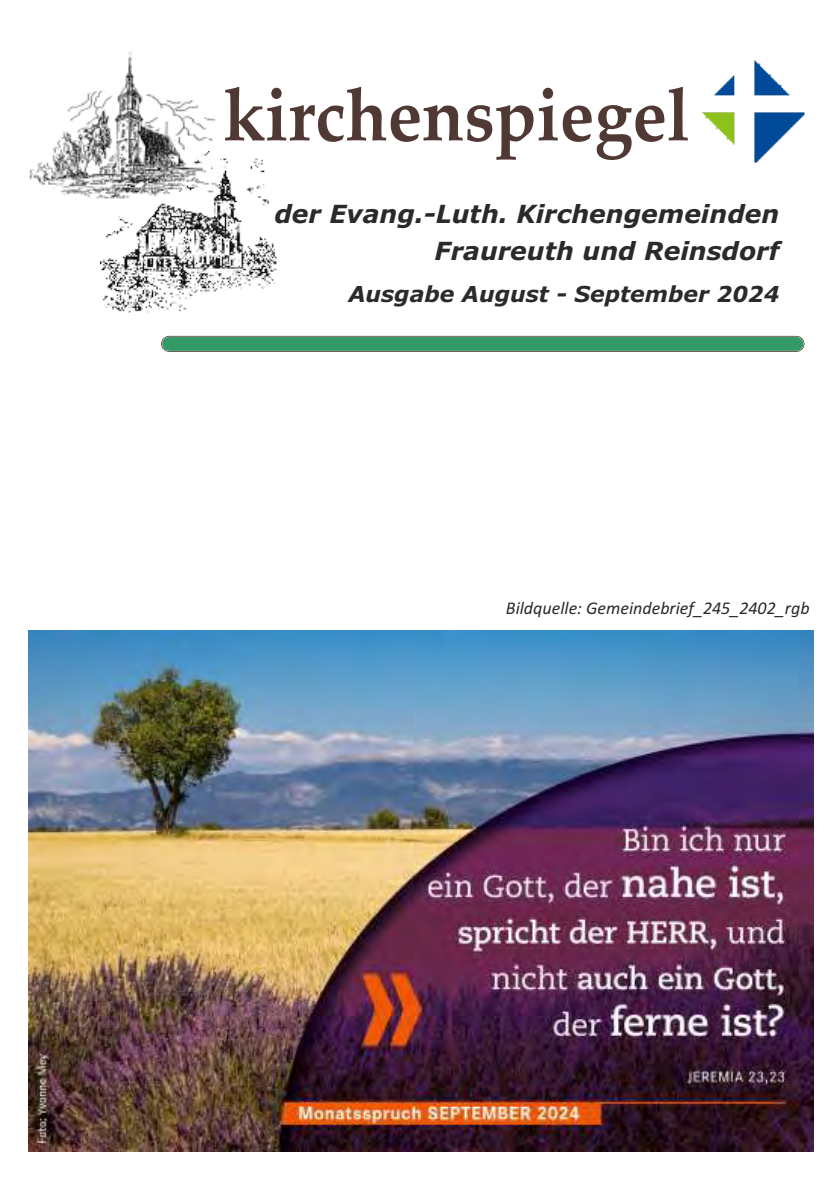
<style>
.page{position:relative;width:840px;height:1191px;background:#fff}
.page>*{position:absolute;margin:0;border:0;box-sizing:border-box;transform-origin:0 0}
.t1{font:700 73.4px "Palatino Linotype";color:#503934;scale:.94 1}
.t2{font:italic 700 25px/36.4px "Verdana";color:#2b2a29;text-align:right}
.t3{font:italic 700 22px "Verdana";color:#2b2a29}
.t4{font:italic 18px "Calibri";color:#2b2a29}
</style>
<div class="page">
<img style="left:29px;top:52px;width:187px;height:147px">
<img style="left:702px;top:60px;width:103px;height:103px">
<svg style="left:169px;top:336px;width:627px;height:16px"></svg>
<div style="left:169px;top:337px;width:627px;height:14px;background:#50a77c"></div>
<img style="left:101px;top:151px;width:176px;height:162px">
<div style="left:169px;top:337px;width:627px;height:13px;background:#396"></div>
<img style="left:28px;top:631px;width:785px;height:520px">
<h1 class="t1" style="left:223px;top:87px;width:497px">kirchenspiegel</h1>
<p class="t2" style="left:274px;top:198px;width:506px">der Evang.-Luth. Kirchengemeinden<br>Fraureuth und Reinsdorf</p>
<p class="t3" style="left:348px;top:285px;width:432px">Ausgabe August - September 2024</p>
<p class="t4" style="left:505px;top:601px;width:305px">Bildquelle: Gemeindebrief_245_2402_rgb</p>
</div>
